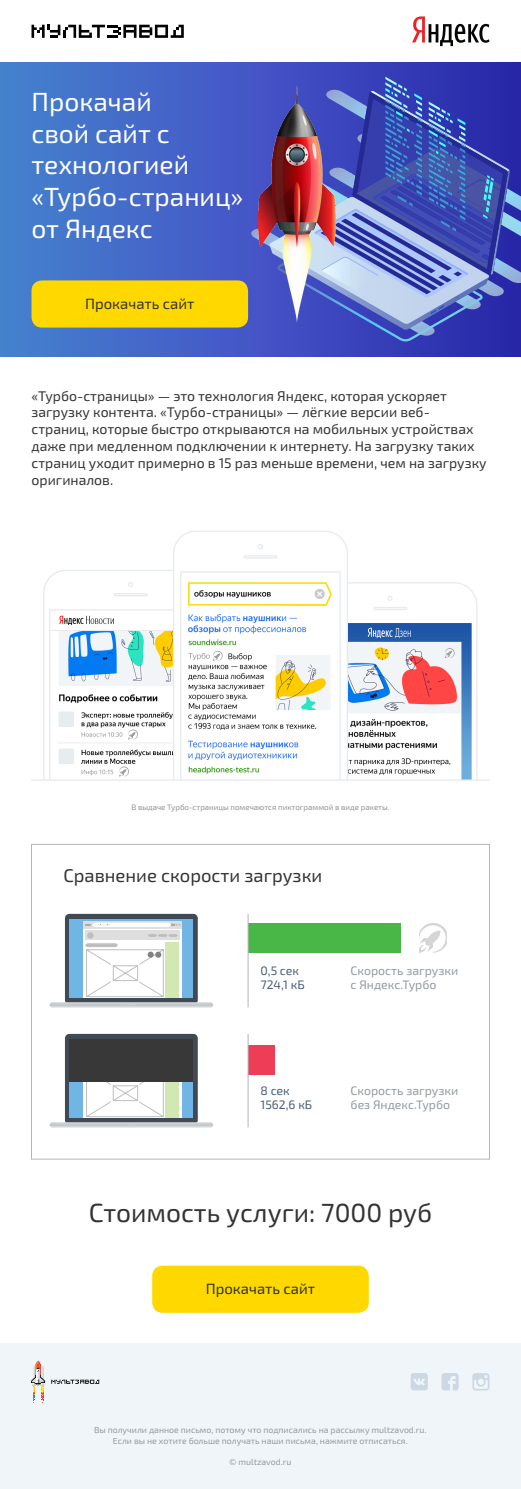
<style>
.page{position:relative;width:521px;height:1489px;background:#fff}
.page>*{position:absolute;margin:0;border:0;box-sizing:border-box;transform-origin:0 0}
.t1{font:26.25px/31.5px "Exo 2";color:#fff}
.t2{font:26.25px "Exo 2";color:#323332}
.t3{font:18.38px "Exo 2";color:#323332}
.t4{font:14.88px "Exo 2";color:#323332}
.t5{font:14px/16.8px "Exo 2";color:#323332}
.t6{font:12.25px/14.7px "Exo 2";color:#929aa2}
.t7{font:12.25px/14.7px "Exo 2";color:#4a5d76}
.t8{font:8.75px/10.5px "Exo 2";color:#929aa2;text-align:center}
.t9{font:7.88px "Exo 2";color:#929192}
</style>
<div class="page">
<svg style="left:32px;top:25px;width:152px;height:13px"></svg>
<svg style="left:412px;top:16px;width:77px;height:30px"></svg>
<div style="left:0;top:62px;width:521px;height:294px;background:linear-gradient(to right,#4c82d3,#2e25ad)"></div>
<svg style="left:250px;top:77px;width:271px;height:264px;background:#5060bd"></svg>
<img style="left:32px;top:530px;width:457px;height:251px">
<div style="left:31px;top:843px;width:459px;height:316px;border:1px solid #b4b5b8"></div>
<div style="left:65px;top:913px;width:133px;height:91px;background:#404a54;border-radius:4px"></div>
<div style="left:70px;top:918px;width:123px;height:79px;background:#70b5e3"></div>
<div style="left:84px;top:921px;width:98px;height:7px;background:#dedede"></div>
<svg style="left:50px;top:922px;width:163px;height:85px"></svg>
<div style="left:65px;top:1033px;width:133px;height:91px;background:#404a54;border-radius:4px"></div>
<svg style="left:50px;top:1042px;width:163px;height:85px"></svg>
<div style="left:70px;top:1038px;width:123px;height:43px;background:#383839"></div>
<div style="left:32px;top:280px;width:216px;height:47px;background:#ffd800;border-radius:10px"></div>
<div style="left:152px;top:1265px;width:217px;height:47px;background:#ffd800;border-radius:10px"></div>
<div style="left:248px;top:922px;width:152px;height:30px;background:#49b748"></div>
<div style="left:248px;top:1045px;width:26px;height:29px;background:#ee3d57"></div>
<img style="left:419px;top:923px;width:28px;height:29px">
<hr style="left:248px;top:1033px;width:1px;height:94px;background:#b4b5b8">
<hr style="left:248px;top:913px;width:1px;height:94px;background:#b4b5b8">
<img style="left:258px;top:86px;width:77px;height:237px">
<div style="left:0;top:1342px;width:521px;height:146px;background:#eff5f8"></div>
<svg style="left:51px;top:1379px;width:48px;height:4px"></svg>
<svg style="left:31px;top:1360px;width:14px;height:41px"></svg>
<svg style="left:472px;top:1373px;width:17px;height:17px"></svg>
<svg style="left:411px;top:1373px;width:17px;height:17px"></svg>
<svg style="left:441px;top:1373px;width:18px;height:17px"></svg>
<p class="t1" style="left:32px;top:87px;width:213px">Прокачай<br>свой сайт с технологией «Турбо-страниц» от Яндекс</p>
<p class="t4" style="left:85px;top:295px;width:111px">Прокачать сайт</p>
<p class="t5" style="left:32px;top:387px;width:457px">«Турбо-страницы» — это технология Яндекс, которая ускоряет загрузку контента. «Турбо-страницы» — лёгкие версии веб&shy;страниц, которые быстро открываются на мобильных устройствах даже при медленном подключении к интернету. На загрузку таких страниц уходит примерно в 15 раз меньше времени, чем на загрузку оригиналов.</p>
<p class="t9" style="left:131px;top:802px;width:260px">В выдаче Турбо-страницы помечаются пиктограммой в виде ракеты.</p>
<p class="t3" style="left:63px;top:865px;width:260px">Сравнение скорости загрузки</p>
<p class="t7" style="left:260px;top:963px;width:46px">0,5 сек<br>724,1 кБ</p>
<p class="t6" style="left:351px;top:963px;width:109px">Скорость загрузки с Яндекс.Турбо</p>
<p class="t7" style="left:260px;top:1083px;width:53px">8 сек<br>1562,6 кБ</p>
<p class="t6" style="left:351px;top:1083px;width:109px">Скорость загрузки без Яндекс.Турбо</p>
<p class="t2" style="left:89px;top:1197px;width:345px">Стоимость услуги: 7000 руб</p>
<p class="t4" style="left:206px;top:1280px;width:111px">Прокачать сайт</p>
<p class="t8" style="left:94px;top:1424px;width:334px">Вы получили данное письмо, потому что подписались на рассылку multzavod.ru.<br>Если вы не хотите больше получать наши письма, нажмите отписаться.</p>
<p class="t8" style="left:229px;top:1456px;width:64px">© multzavod.ru</p>
</div>
